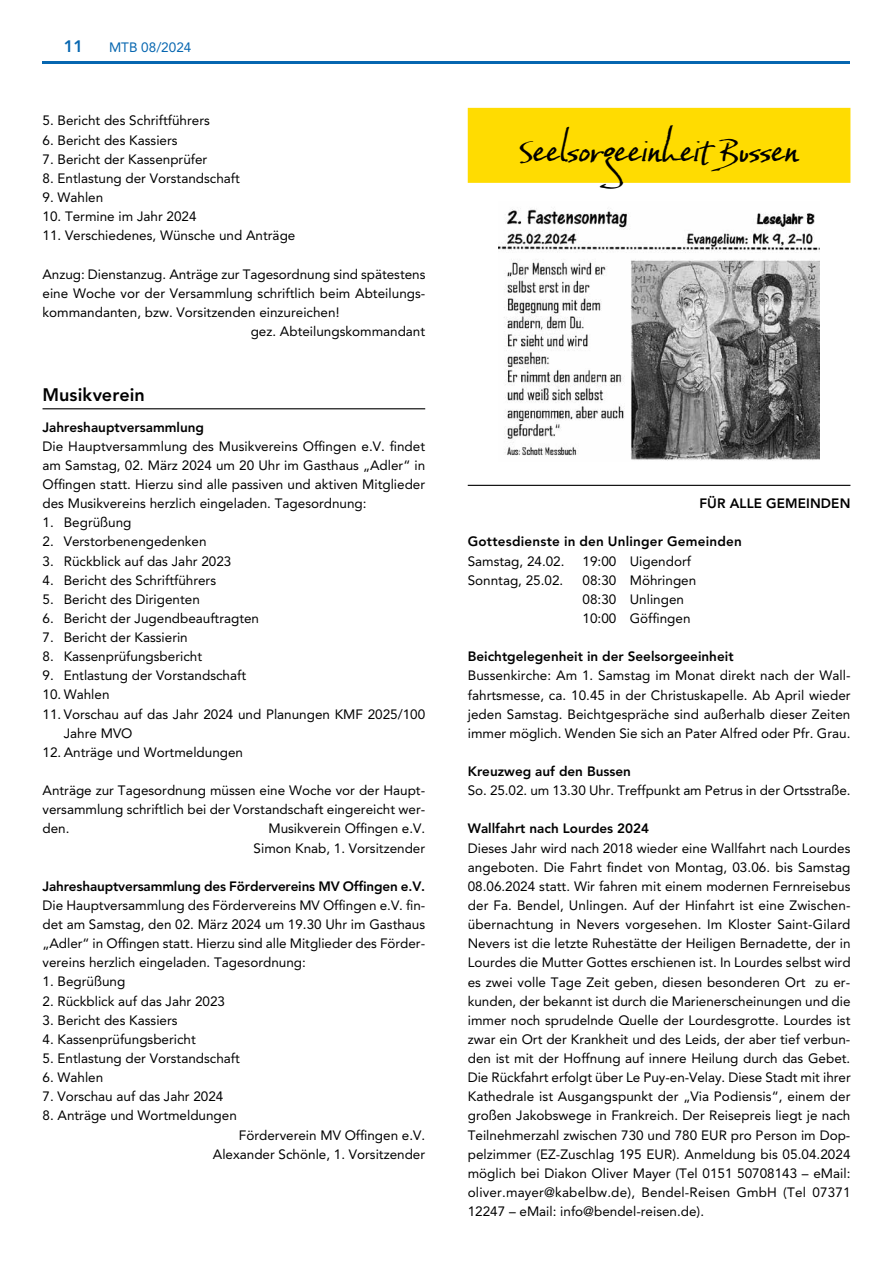
<style>
.page{position:relative;width:893px;height:1263px;background:#fff}
.page>*{position:absolute;margin:0;border:0;box-sizing:border-box;transform-origin:0 0}
.t1{font:37.5px "Baka Too";letter-spacing:.005em;color:#000}
.t2{font:800 18px "Avenir LT Pro";color:#000}
.t3{font:800 16.5px "Avenir LT Pro";color:#0666b0}
.t4{font:13.5px/19.2px "Avenir LT Pro";color:#000;text-align:justify}
.t5{font:800 13.5px "Avenir LT Pro";color:#000}
.t6{font:13.5px "Avenir LT Pro";color:#0666b0}
</style>
<div class="page">
<hr style="left:43px;top:62px;width:807px;height:2px;background:#0666b0">
<div style="left:468px;top:108px;width:382px;height:75px;background:#ffdc01"></div>
<hr style="left:468px;top:485px;width:382px;height:1px;background:#000">
<hr style="left:43px;top:408px;width:382px;height:1px;background:#000">
<img style="left:498px;top:209px;width:322px;height:252px">
<p class="t3" style="left:64px;top:36px;width:21px">11</p>
<p class="t6" style="left:109px;top:39px;width:84px">MTB 08/2024</p>
<p class="t4" style="left:43px;top:111px;width:169px">5. Bericht des Schriftführers</p>
<p class="t4" style="left:43px;top:130px;width:137px">6. Bericht des Kassiers</p>
<p class="t4" style="left:43px;top:149px;width:166px">7. Bericht der Kassenprüfer</p>
<p class="t4" style="left:43px;top:168px;width:199px">8. Entlastung der Vorstandschaft</p>
<p class="t4" style="left:43px;top:188px;width:62px">9. Wahlen</p>
<p class="t4" style="left:43px;top:207px;width:156px">10. Termine im Jahr 2024</p>
<p class="t4" style="left:43px;top:226px;width:254px">11. Verschiedenes, Wünsche und Anträge</p>
<p class="t4" style="left:43px;top:264px;width:384px">Anzug: Dienstanzug. Anträge zur Tagesordnung sind spätestens</p>
<p class="t4" style="left:43px;top:283px;width:384px">eine Woche vor der Versammlung schriftlich beim Abteilungs-</p>
<p class="t4" style="left:43px;top:302px;width:298px">kommandanten, bzw. Vorsitzenden einzureichen!</p>
<p class="t4" style="left:251px;top:321px;width:176px">gez. Abteilungskommandant</p>
<h2 class="t2" style="left:43px;top:384px;width:104px">Musikverein</h2>
<p class="t5" style="left:43px;top:419px;width:163px">Jahreshauptversammlung</p>
<p class="t4" style="left:43px;top:436px;width:384px">Die Hauptversammlung des Musikvereins Offingen e.V. findet am Samstag, 02. März 2024 um 20 Uhr im Gasthaus „Adler“ in Offingen statt. Hierzu sind alle passiven und aktiven Mitglieder des Musikvereins herzlich eingeladen. Tagesordnung:</p>
<p class="t4" style="left:43px;top:513px;width:91px">1. Begrüßung</p>
<p class="t4" style="left:43px;top:532px;width:166px">2. Verstorbenengedenken</p>
<p class="t4" style="left:43px;top:551px;width:190px">3. Rückblick auf das Jahr 2023</p>
<p class="t4" style="left:43px;top:570px;width:175px">4. Bericht des Schriftführers</p>
<p class="t4" style="left:43px;top:589px;width:159px">5. Bericht des Dirigenten</p>
<p class="t4" style="left:43px;top:608px;width:218px">6. Bericht der Jugendbeauftragten</p>
<p class="t4" style="left:43px;top:628px;width:147px">7. Bericht der Kassierin</p>
<p class="t4" style="left:43px;top:647px;width:161px">8. Kassenprüfungsbericht</p>
<p class="t4" style="left:43px;top:666px;width:205px">9. Entlastung der Vorstandschaft</p>
<p class="t4" style="left:43px;top:685px;width:69px">10. Wahlen</p>
<p class="t4" style="left:64px;top:704px;width:363px;text-indent:-21px">11. Vorschau auf das Jahr 2024 und Planungen KMF 2025/100<br>Jahre MVO</p>
<p class="t4" style="left:43px;top:742px;width:202px">12. Anträge und Wortmeldungen</p>
<p class="t4" style="left:43px;top:781px;width:384px">Anträge zur Tagesordnung müssen eine Woche vor der Haupt&shy;versammlung schriftlich bei der Vorstandschaft eingereicht wer&shy;den.</p>
<p class="t4" style="left:254px;top:819px;width:173px;text-align:right">Musikverein Offingen e.V.<br>Simon Knab, 1. Vorsitzender</p>
<p class="t5" style="left:43px;top:878px;width:384px">Jahreshauptversammlung des Fördervereins MV Offingen e.V.</p>
<p class="t4" style="left:43px;top:895px;width:384px">Die Hauptversammlung des Fördervereins MV Offingen e.V. fin&shy;det am Samstag, den 02. März 2024 um 19.30 Uhr im Gasthaus „Adler“ in Offingen statt. Hierzu sind alle Mitglieder des Förder&shy;vereins herzlich eingeladen. Tagesordnung:</p>
<p class="t4" style="left:43px;top:972px;width:84px">1. Begrüßung</p>
<p class="t4" style="left:43px;top:991px;width:184px">2. Rückblick auf das Jahr 2023</p>
<p class="t4" style="left:43px;top:1010px;width:137px">3. Bericht des Kassiers</p>
<p class="t4" style="left:43px;top:1029px;width:155px">4. Kassenprüfungsbericht</p>
<p class="t4" style="left:43px;top:1048px;width:199px">5. Entlastung der Vorstandschaft</p>
<p class="t4" style="left:43px;top:1068px;width:62px">6. Wahlen</p>
<p class="t4" style="left:43px;top:1087px;width:182px">7. Vorschau auf das Jahr 2024</p>
<p class="t4" style="left:43px;top:1106px;width:196px">8. Anträge und Wortmeldungen</p>
<p class="t4" style="left:213px;top:1125px;width:214px;text-align:right">Förderverein MV Offingen e.V.<br>Alexander Schönle, 1. Vorsitzender</p>
<h1 class="t1" style="left:518px;top:127px;width:284px">Seelsorgeeinheit Bussen</h1>
<p class="t5" style="left:700px;top:495px;width:152px">FÜR ALLE GEMEINDEN</p>
<p class="t5" style="left:468px;top:534px;width:276px">Gottesdienste in den Unlinger Gemeinden</p>
<p class="t4" style="left:468px;top:551px;width:98px">Samstag, 24.02.</p>
<p class="t4" style="left:583px;top:551px;width:110px">19:00 Uigendorf</p>
<p class="t4" style="left:468px;top:570px;width:97px">Sonntag, 25.02.</p>
<p class="t4" style="left:583px;top:570px;width:115px;text-align:left">08:30 Möhringen<br>08:30 Unlingen<br>10:00 Göffingen</p>
<p class="t5" style="left:468px;top:648px;width:267px">Beichtgelegenheit in der Seelsorgeeinheit</p>
<p class="t4" style="left:468px;top:666px;width:384px">Bussenkirche: Am 1. Samstag im Monat direkt nach der Wall&shy;fahrtsmesse, ca. 10.45 in der Christuskapelle. Ab April wieder jeden Samstag. Beichtgespräche sind außerhalb dieser Zeiten immer möglich. Wenden Sie sich an Pater Alfred oder Pfr. Grau.</p>
<p class="t5" style="left:468px;top:763px;width:165px">Kreuzweg auf den Bussen</p>
<p class="t4" style="left:468px;top:781px;width:384px">So. 25.02. um 13.30 Uhr. Treffpunkt am Petrus in der Ortsstraße.</p>
<p class="t5" style="left:468px;top:821px;width:183px">Wallfahrt nach Lourdes 2024</p>
<p class="t4" style="left:468px;top:838px;width:384px">Dieses Jahr wird nach 2018 wieder eine Wallfahrt nach Lourdes angeboten. Die Fahrt findet von Montag, 03.06. bis Samstag 08.06.2024 statt. Wir fahren mit einem modernen Fernreisebus der Fa. Bendel, Unlingen. Auf der Hinfahrt ist eine Zwischen&shy;übernachtung in Nevers vorgesehen. Im Kloster Saint-Gilard Nevers ist die letzte Ruhestätte der Heiligen Bernadette, der in Lourdes die Mutter Gottes erschienen ist. In Lourdes selbst wird es zwei volle Tage Zeit geben, diesen besonderen Ort zu er&shy;kunden, der bekannt ist durch die Marienerscheinungen und die immer noch sprudelnde Quelle der Lourdesgrotte. Lourdes ist zwar ein Ort der Krankheit und des Leids, der aber tief verbun&shy;den ist mit der Hoffnung auf innere Heilung durch das Gebet.<br>Die Rückfahrt erfolgt über Le Puy-en-Velay. Diese Stadt mit ihrer Kathedrale ist Ausgangspunkt der „Via Podiensis“, einem der großen Jakobswege in Frankreich. Der Reisepreis liegt je nach Teilnehmerzahl zwischen 730 und 780 EUR pro Person im Dop&shy;pelzimmer (EZ-Zuschlag 195 EUR). Anmeldung bis 05.04.2024 möglich bei Diakon Oliver Mayer (Tel 0151 50708143 – eMail: oliver.mayer@kabelbw.de), Bendel-Reisen GmbH (Tel 07371<br>12247 – eMail: info@bendel-reisen.de).</p>
</div>
